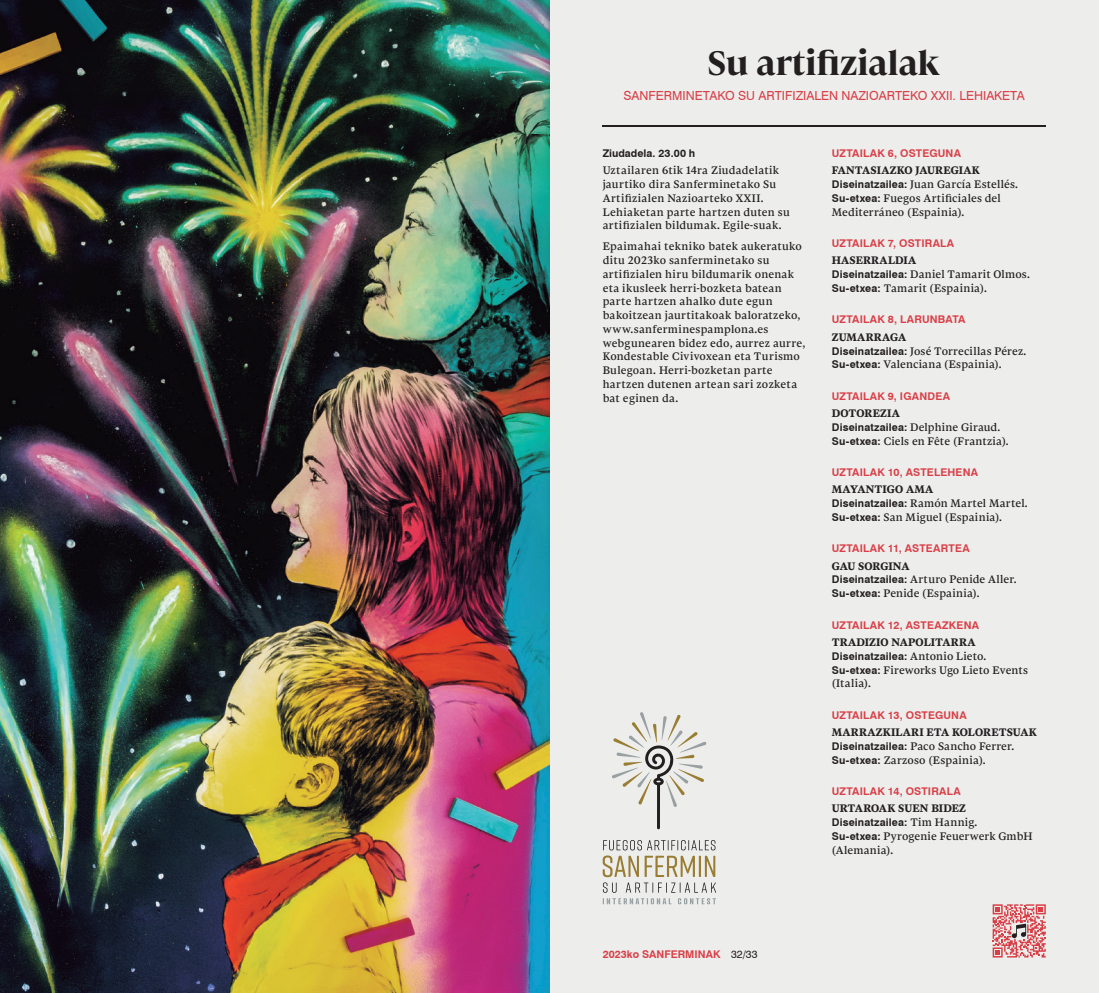
<style>
.page{position:relative;width:1099px;height:993px;background:#fff}
.page>*{position:absolute;margin:0;border:0;box-sizing:border-box;transform-origin:0 0}
.t1{font:700 33.75px "Ashler Display";color:#231f20}
.SUBTITULO_NUMEROS{font:12.5px "Swiss 721 BT";color:#d93f47}
.ultimo_parrafo{font:10.62px/13.8px "Ashler Text";letter-spacing:.025em;color:#231f20}
.HORAS{font:700 10.62px "Swiss 721 BT";letter-spacing:.015em;color:#d93f47}
.ultimo_parrafo-2{font:700 10.62px "Ashler Text";letter-spacing:.005em;color:#231f20}
.ultimo_parrafo-3{font:10.62px/13.8px "Ashler Text";letter-spacing:.005em;color:#231f20}
.Fechas_Bold{font:700 10.62px "Swiss 721 BT";letter-spacing:.005em;color:#231f20}
.s1{font-family:"Swiss 721 BT";font-weight:700}
.s2{font-weight:400;color:#231f20}
</style>
<div class="page">
<div style="left:549px;top:0;width:549px;height:992px;background:#ededec"></div>
<svg style="left:612px;top:712px;width:94px;height:117px"></svg>
<svg style="left:602px;top:840px;width:113px;height:36px"></svg>
<svg style="left:602px;top:882px;width:114px;height:22px"></svg>
<img style="left:0;top:0;width:549px;height:992px">
<hr style="left:602px;top:125px;width:443px;height:2px;background:#231f20">
<svg style="left:992px;top:904px;width:53px;height:53px"></svg>
<p class="t1" style="left:708px;top:41px;width:233px">Su artifizialak</p>
<p class="SUBTITULO_NUMEROS" style="left:623px;top:88px;width:403px">SANFERMINETAKO SU ARTIFIZIALEN NAZIOARTEKO XXII. LEHIAKETA</p>
<p class="Fechas_Bold" style="left:602px;top:147px;width:94px">Ziudadela. 23.00 h</p>
<p class="ultimo_parrafo" style="left:602px;top:164px;width:189px">Uztailaren 6tik 14ra Ziudadelatik jaurtiko dira Sanferminetako Su Artifizialen Nazioarteko XXII.<br>Lehiaketan parte hartzen duten su artifizialen bildumak. Egile-suak.</p>
<p class="ultimo_parrafo" style="left:602px;top:240px;width:204px">Epaimahai tekniko batek aukeratuko ditu 2023ko sanferminetako su artifizialen hiru bildumarik onenak eta ikusleek herri-bozketa batean parte hartzen ahalko dute egun bakoitzean jaurtitakoak baloratzeko, www.sanferminespamplona.es webgunearen bidez edo, aurrez aurre, Kondestable Civivoxean eta Turismo Bulegoan. Herri-bozketan parte hartzen dutenen artean sari zozketa bat eginen da.</p>
<p class="HORAS" style="left:831px;top:147px;width:131px">UZTAILAK 6, OSTEGUNA</p>
<p class="ultimo_parrafo-2" style="left:831px;top:163px;width:150px">FANTASIAZKO JAUREGIAK</p>
<p class="ultimo_parrafo" style="left:831px;top:178px;width:188px"><span class="s1">Diseinatzailea:</span> Juan García Estellés.<br><span class="s1">Su-etxea:</span> Fuegos Artificiales del<br>Mediterráneo (Espainia).</p>
<p class="HORAS" style="left:831px;top:237px;width:124px">UZTAILAK 7, OSTIRALA</p>
<p class="ultimo_parrafo-2" style="left:831px;top:253px;width:86px">HASERRALDIA</p>
<p class="ultimo_parrafo" style="left:831px;top:268px;width:199px"><span class="s1">Diseinatzailea:</span> Daniel Tamarit Olmos.<br><span class="s1">Su-etxea:</span> Tamarit (Espainia).</p>
<p class="HORAS" style="left:831px;top:313px;width:135px">UZTAILAK 8, LARUNBATA</p>
<p class="ultimo_parrafo-2" style="left:831px;top:330px;width:76px">ZUMARRAGA</p>
<p class="ultimo_parrafo" style="left:831px;top:344px;width:196px"><span class="s1">Diseinatzailea:</span> José Torrecillas Pérez.<br><span class="s1">Su-etxea:</span> Valenciana (Espainia).</p>
<p class="HORAS" style="left:831px;top:389px;width:120px">UZTAILAK 9, IGANDEA</p>
<p class="ultimo_parrafo-2" style="left:831px;top:406px;width:70px">DOTOREZIA</p>
<p class="ultimo_parrafo" style="left:831px;top:420px;width:178px"><span class="s1">Diseinatzailea:</span> Delphine Giraud.<br><span class="s1">Su-etxea:</span> Ciels en Fête (Frantzia).</p>
<p class="HORAS" style="left:831px;top:465px;width:148px">UZTAILAK 10, ASTELEHENA</p>
<p class="ultimo_parrafo-2" style="left:831px;top:482px;width:103px">MAYANTIGO AMA</p>
<p class="ultimo_parrafo" style="left:831px;top:496px;width:197px"><span class="s1">Diseinatzailea:</span> Ramón Martel Martel.<br><span class="s1">Su-etxea:</span> San Miguel (Espainia).</p>
<p class="HORAS" style="left:831px;top:542px;width:139px">UZTAILAK 11, ASTEARTEA</p>
<p class="ultimo_parrafo-2" style="left:831px;top:559px;width:79px">GAU SORGINA</p>
<p class="ultimo_parrafo" style="left:831px;top:573px;width:186px"><span class="s1">Diseinatzailea:</span> Arturo Penide Aller.<br><span class="s1">Su-etxea:</span> Penide (Espainia).</p>
<p class="HORAS" style="left:831px;top:618px;width:149px">UZTAILAK 12, ASTEAZKENA</p>
<p class="ultimo_parrafo-2" style="left:831px;top:635px;width:145px">TRADIZIO NAPOLITARRA</p>
<p class="ultimo_parrafo" style="left:831px;top:649px;width:198px"><span class="s1">Diseinatzailea:</span> Antonio Lieto.<br><span class="s1">Su-etxea:</span> Fireworks Ugo Lieto Events (Italia).</p>
<p class="HORAS" style="left:831px;top:708px;width:136px">UZTAILAK 13, OSTEGUNA</p>
<p class="ultimo_parrafo-2" style="left:831px;top:725px;width:207px">MARRAZKILARI ETA KOLORETSUAK</p>
<p class="ultimo_parrafo" style="left:831px;top:739px;width:184px"><span class="s1">Diseinatzailea:</span> Paco Sancho Ferrer.<br><span class="s1">Su-etxea:</span> Zarzoso (Espainia).</p>
<p class="HORAS" style="left:831px;top:784px;width:131px">UZTAILAK 14, OSTIRALA</p>
<p class="ultimo_parrafo-2" style="left:831px;top:801px;width:136px">URTAROAK SUEN BIDEZ</p>
<p class="ultimo_parrafo-3" style="left:831px;top:815px;width:202px"><span class="s1">Diseinatzailea:</span> Tim Hannig.<br><span class="s1">Su-etxea:</span> Pyrogenie Feuerwerk GmbH (Alemania).</p>
<p class="HORAS" style="left:602px;top:946px;width:156px">2023ko SANFERMINAK <span class="s2">32/33</span></p>
</div>
